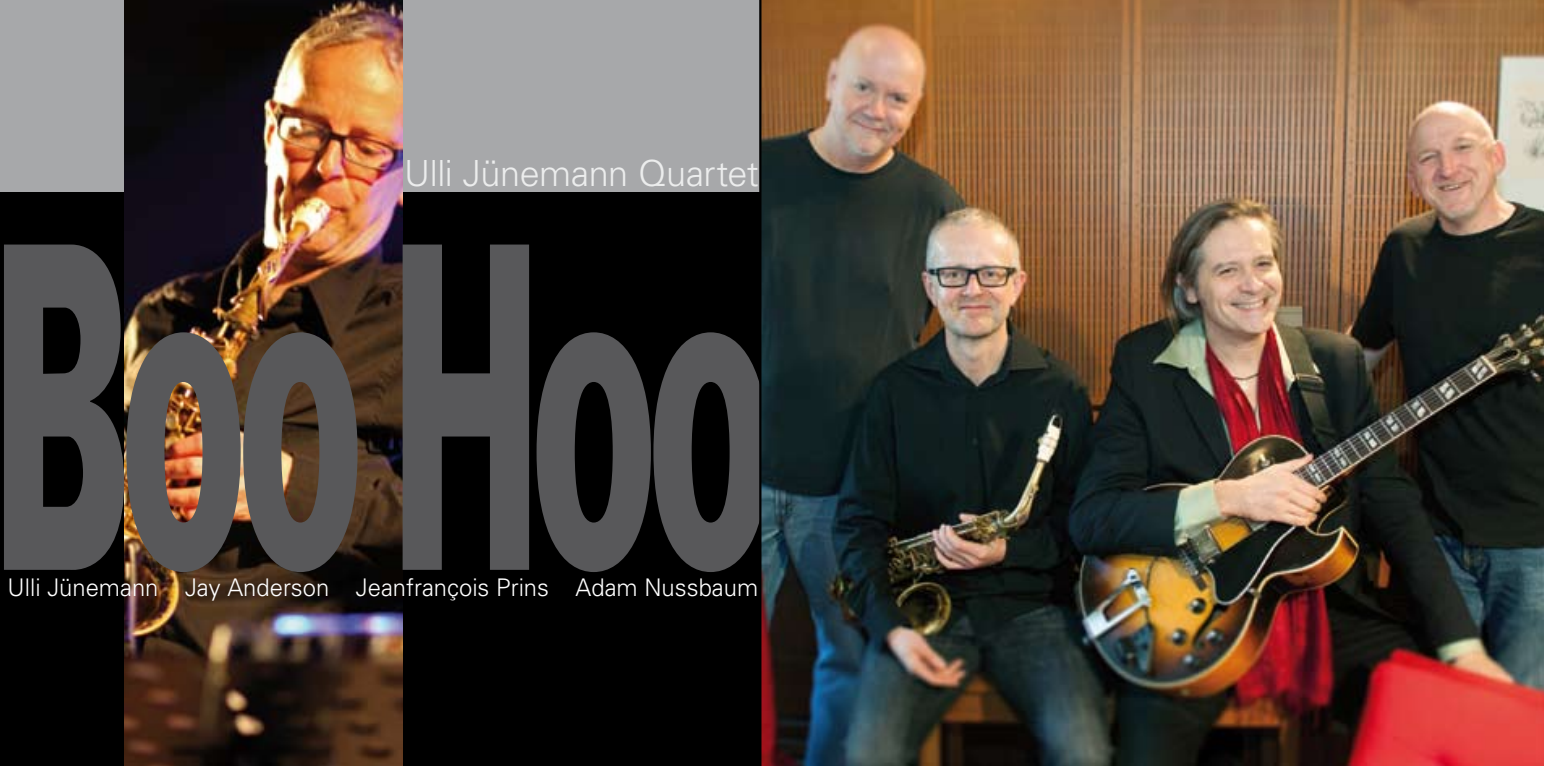
<style>
.page{position:relative;width:1544px;height:766px;background:#fff}
.page>*{position:absolute;margin:0;border:0;box-sizing:border-box;transform-origin:0 0}
.t1{font:900 450.22px "Univers";color:#58585a;scale:.43 1}
.t2{font:300 36px "Univers";letter-spacing:-.01em;color:#eceded}
.t3{font:300 24.3px "Univers";color:#fff}
</style>
<div class="page">
<div style="left:0;top:191px;width:784px;height:574px;background:#000"></div>
<div style="left:0;top:0;width:784px;height:191px;background:#a7a8aa"></div>
<img style="left:125px;top:0;width:277px;height:765px">
<img style="left:759px;top:0;width:784px;height:765px">
<h2 class="t2" style="left:404px;top:152px;width:356px">Ulli Jünemann Quartet</h2>
<h1 class="t1" style="left:-10px;top:130px;width:330px">B</h1>
<p class="t3" style="left:8px;top:572px;width:752px">Ulli Jünemann Jay Anderson Jeanfrançois Prins Adam Nussbaum</p>
<h1 class="t1" style="left:118px;top:125px;width:1531px">oo Hoo</h1>
</div>
